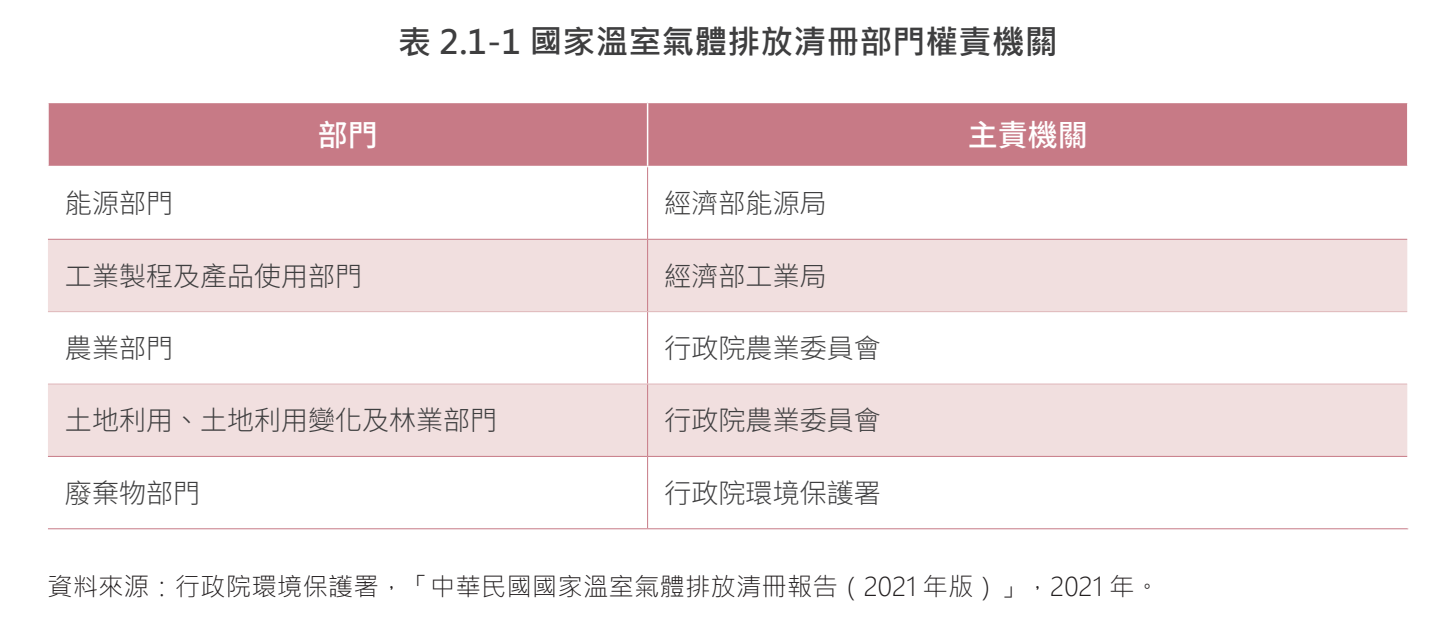
<style>
.page{position:relative;width:1444px;height:632px;background:#fff}
.page>*{position:absolute;margin:0;border:0;box-sizing:border-box;transform-origin:0 0}
.t1{font:700 33px "Microsoft Jheng Hei";color:#3e3e3f}
.t2{font:500 30px "Noto Sans CJ Ktc";color:#fff}
.t3{font:300 27px "Noto Sans CJ Ktc";color:#3e3e3f}
.t4{font:300 25.5px "Microsoft Jheng Hei";color:#231f20}
</style>
<div class="page">
<div style="left:49px;top:103px;width:1357px;height:63px;background:#c77a86"></div>
<svg style="left:48px;top:239px;width:1359px;height:216px;fill:#f1dfdf"></svg>
<hr style="left:646px;top:103px;width:2px;height:63px;background:#fff">
<hr style="left:647px;top:167px;width:1px;height:72px;background:#c77a86">
<hr style="left:48px;top:238px;width:599px;height:1px;background:#c77a86">
<hr style="left:647px;top:238px;width:760px;height:1px;background:#c77a86">
<hr style="left:647px;top:239px;width:1px;height:72px;background:#c77a86">
<hr style="left:647px;top:312px;width:1px;height:71px;background:#c77a86">
<hr style="left:647px;top:384px;width:1px;height:71px;background:#c77a86">
<hr style="left:48px;top:455px;width:599px;height:1px;background:#c77a86">
<hr style="left:647px;top:455px;width:760px;height:1px;background:#c77a86">
<hr style="left:647px;top:456px;width:1px;height:72px;background:#c77a86">
<hr style="left:48px;top:528px;width:599px;height:1px;background:#c77a86">
<hr style="left:647px;top:528px;width:760px;height:1px;background:#c77a86">
<hr style="left:48px;top:311px;width:599px;height:1px;background:#dfb6b9">
<hr style="left:647px;top:311px;width:760px;height:1px;background:#dfb6b9">
<hr style="left:48px;top:383px;width:599px;height:1px;background:#dfb6b9">
<hr style="left:647px;top:383px;width:760px;height:1px;background:#dfb6b9">
<p class="t1" style="left:398px;top:22px;width:661px">表 2.1-1 國家溫室氣體排放清冊部門權責機關</p>
<p class="t2" style="left:318px;top:118px;width:61px">部門</p>
<p class="t2" style="left:967px;top:118px;width:121px">主責機關</p>
<p class="t3" style="left:65px;top:188px;width:109px">能源部門</p>
<p class="t3" style="left:664px;top:188px;width:163px">經濟部能源局</p>
<p class="t3" style="left:65px;top:260px;width:298px">工業製程及產品使用部門</p>
<p class="t3" style="left:664px;top:260px;width:163px">經濟部工業局</p>
<p class="t3" style="left:65px;top:333px;width:109px">農業部門</p>
<p class="t3" style="left:664px;top:333px;width:217px">行政院農業委員會</p>
<p class="t3" style="left:65px;top:405px;width:434px">土地利用、土地利用變化及林業部門</p>
<p class="t3" style="left:664px;top:405px;width:217px">行政院農業委員會</p>
<p class="t3" style="left:65px;top:477px;width:136px">廢棄物部門</p>
<p class="t3" style="left:664px;top:477px;width:217px">行政院環境保護署</p>
<p class="t4" style="left:47px;top:570px;width:1114px">資料來源：行政院環境保護署，「中華民國國家溫室氣體排放清冊報告（2021 年版）」，2021 年。</p>
</div>
